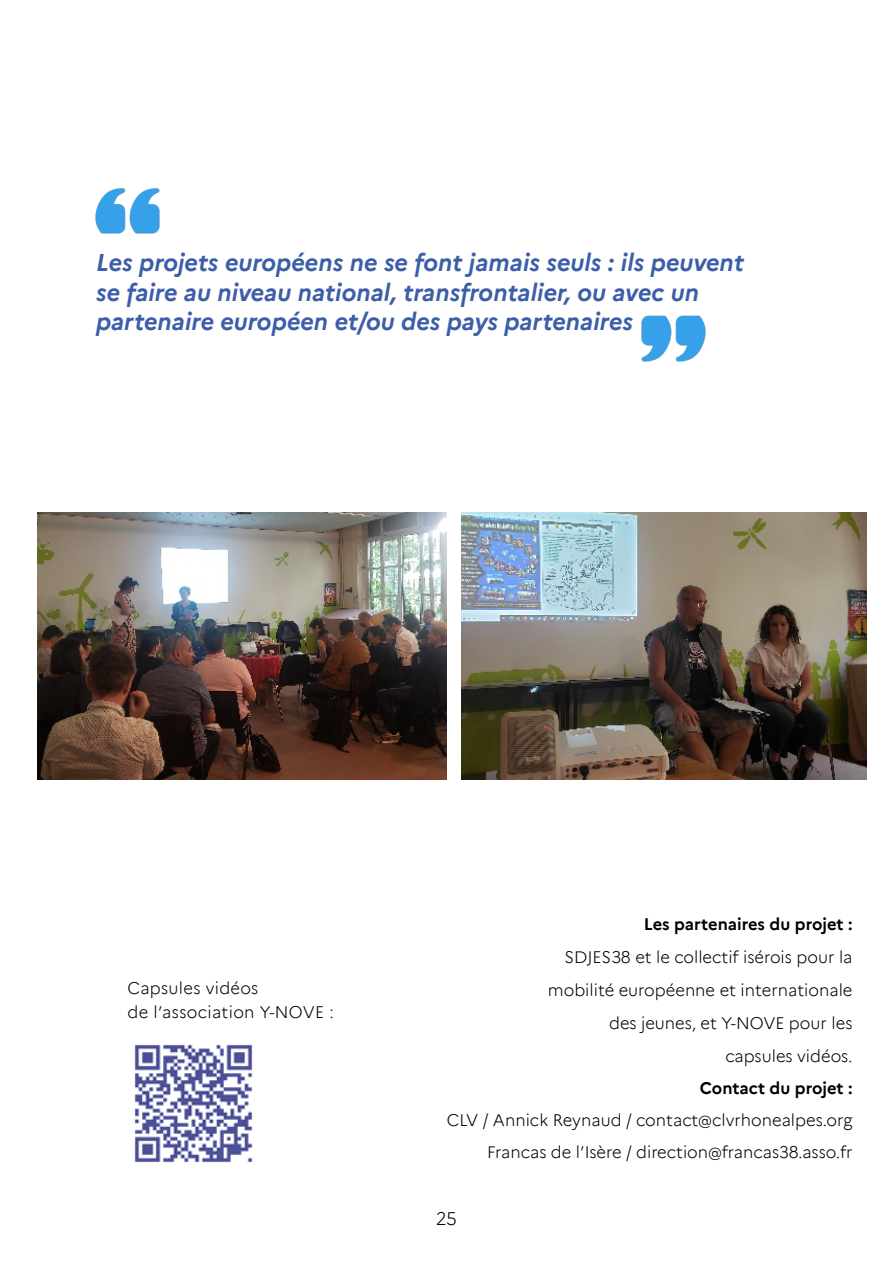
<style>
.page{position:relative;width:893px;height:1263px;background:#fff}
.page>*{position:absolute;margin:0;border:0;box-sizing:border-box;transform-origin:0 0}
.t1{font:italic 700 24px/29.2px "Marianne";color:#3c5ea9}
.t2{font:300 18px "Marianne";color:#020203}
.t3{font:300 16.5px/33px "Marianne";color:#000;text-align:right}
.t4{font:700 16.5px "Marianne";color:#000}
.t5{font:300 16.5px/24px "Marianne";letter-spacing:.02em;color:#000}
</style>
<div class="page">
<img style="left:461px;top:512px;width:405px;height:268px">
<img style="left:37px;top:512px;width:409px;height:268px">
<img style="left:641px;top:315px;width:65px;height:47px">
<img style="left:95px;top:188px;width:65px;height:46px">
<img style="left:134px;top:1044px;width:119px;height:119px">
<h1 class="t1" style="left:96px;top:246px;width:649px">Les projets européens ne se font jamais seuls : ils peuvent se faire au niveau national, transfrontalier, ou avec un partenaire européen et/ou des pays partenaires</h1>
<p class="t5" style="left:128px;top:975px;width:208px">Capsules vidéos<br>de l’association Y-NOVE :</p>
<p class="t4" style="left:644px;top:912px;width:210px">Les partenaires du projet :</p>
<p class="t3" style="left:548px;top:940px;width:306px">SDJES38 et le collectif isérois pour la mobilité européenne et internationale des jeunes, et Y-NOVE pour les capsules vidéos.</p>
<p class="t4" style="left:700px;top:1075px;width:154px">Contact du projet :</p>
<p class="t3" style="left:447px;top:1103px;width:407px;line-height:31.8px">CLV / Annick Reynaud / contact@clvrhonealpes.org<br>Francas de l’Isère / direction@francas38.asso.fr</p>
<p class="t2" style="left:436px;top:1205px;width:23px">25</p>
</div>
